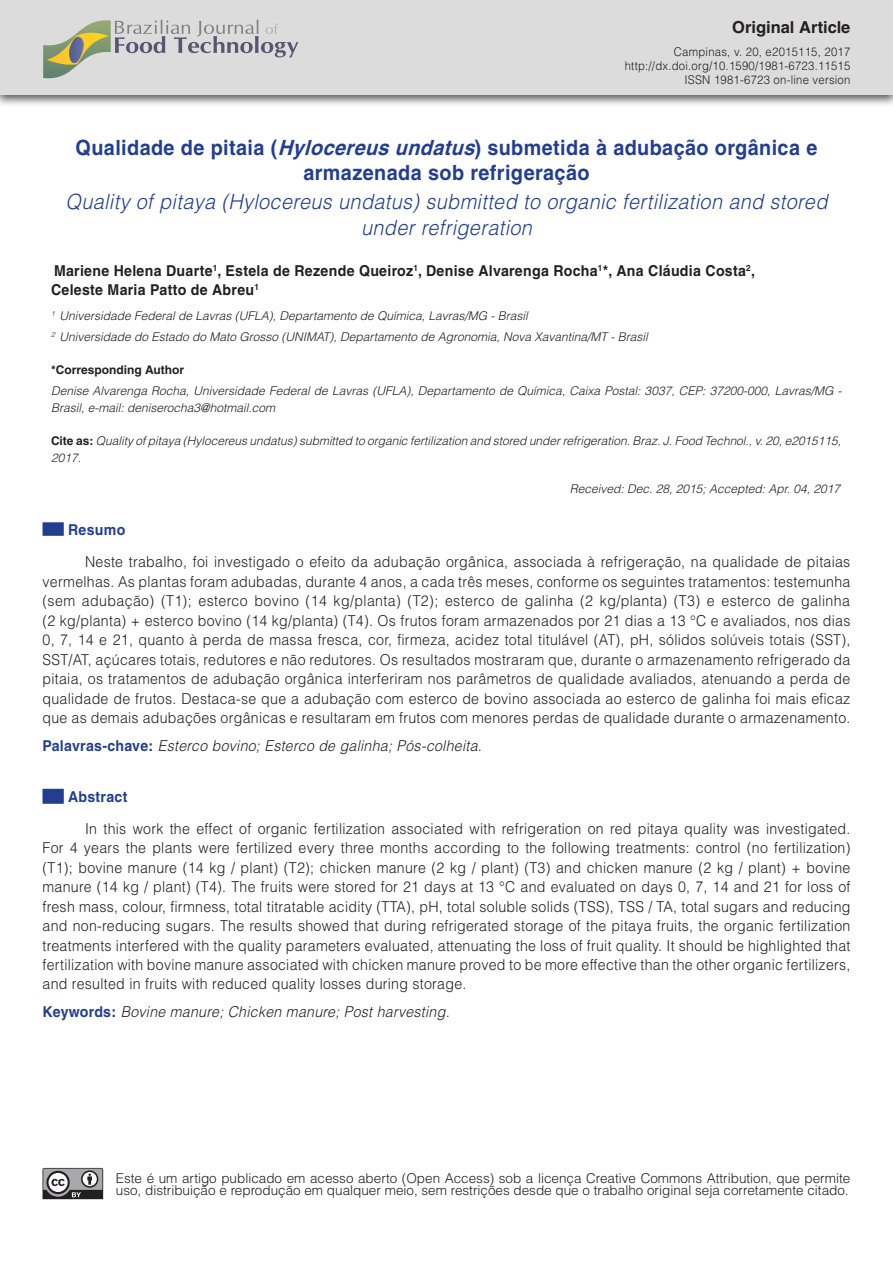
<style>
.page{position:relative;width:893px;height:1263px;background:#fff}
.page>*{position:absolute;margin:0;border:0;box-sizing:border-box;transform-origin:0 0}
.ArticleTitle-Trans1{font:italic 300 21px/25.2px "Helvetica";letter-spacing:.02em;color:#233e90;text-align:center;scale:.94 1}
.ArticleTitle{font:700 21px/25.2px "Helvetica";letter-spacing:.02em;color:#233e90;text-align:center;scale:.94 1}
.ArticleTypeAlt{font:700 16.5px "Helvetica";color:#231f20}
.Abstract{font:300 15px/19.5px "Helvetica";letter-spacing:.02em;color:#231f20;text-align:justify;scale:.94 1}
.Abstract-Trans1{font:300 15px/19.5px "Helvetica";letter-spacing:.02em;color:#231f20;text-align:justify;scale:.94 1}
.Authors{font:700 15px/18.8px "Helvetica";letter-spacing:.02em;color:#231f20;scale:.94 1}
.Keywords{font:italic 300 15px "Helvetica";letter-spacing:.02em;color:#231f20;scale:.94 1}
.Keywords-Trans1{font:italic 300 15px "Helvetica";letter-spacing:.02em;color:#231f20;scale:.94 1}
.AbstractTitle-Trans1{font:700 15px "Helvetica";letter-spacing:.02em;color:#233e90;scale:.94 1}
.AbstractTitle{font:700 15px "Helvetica";letter-spacing:.02em;color:#233e90;scale:.94 1}
.LicenseParaAlt{font:300 13.5px/11.2px "Helvetica";color:#231f20}
.Affiliations{font:italic 300 12px "Helvetica";color:#231f20}
.Correspondence{font:italic 300 12px/16.5px "Helvetica";color:#231f20}
.HowToCite{font:italic 300 12px/16.5px "Helvetica";color:#231f20}
.ArticleDOIAlt{font:300 12px "Helvetica";letter-spacing:.02em;color:#231f20;scale:.94 1}
.History{font:italic 300 12px "Helvetica";color:#231f20}
.pubNameFooter{font:300 12px "Helvetica";letter-spacing:.02em;color:#231f20;scale:.94 1}
.CorrespondenceTitle{font:700 12px "Helvetica";color:#231f20}
.s1{font-style:italic}
.s2{font-weight:700;font-style:normal}
.s3{font-weight:700;font-style:normal;color:#233e90}
</style>
<div class="page">
<div style="left:0;top:0;width:893px;height:107px;background:#231f20;opacity:.75"></div>
<div style="left:0;top:0;width:893px;height:95px;background:#dcdcdc"></div>
<svg style="left:43px;top:20px;width:255px;height:59px"></svg>
<svg style="left:43px;top:1168px;width:60px;height:31px"></svg>
<div style="left:43px;top:522px;width:21px;height:14px;background:#233e90"></div>
<div style="left:43px;top:789px;width:21px;height:15px;background:#233e90"></div>
<p class="ArticleTypeAlt" style="left:732px;top:17px;width:120px">Original Article</p>
<p class="pubNameFooter" style="left:674px;top:44px;width:189px">Campinas, v. 20, e2015115, 2017</p>
<p class="ArticleDOIAlt" style="left:625px;top:58px;width:242px">http://dx.doi.org/10.1590/1981-6723.11515</p>
<p class="ArticleDOIAlt" style="left:685px;top:73px;width:178px">ISSN 1981-6723 on-line version</p>
<p class="ArticleTitle" style="left:76px;top:134px;width:791px">Qualidade de pitaia (<span class="s1">Hylocereusundatus</span>) submetida à adubação orgânica e armazenada sob refrigeração</p>
<p class="ArticleTitle-Trans1" style="left:66px;top:189px;width:812px">Quality of pitaya (Hylocereus undatus) submitted to organic fertilization and stored under refrigeration</p>
<p class="Authors" style="left:51px;top:261px;width:750px">Mariene Helena Duarte<sup>1</sup>, Estela de Rezende Queiroz<sup>1</sup>, Denise Alvarenga Rocha<sup>1</sup>*, Ana Cláudia Costa<sup>2</sup>,<br>Celeste Maria Patto de Abreu<sup>1</sup></p>
<p class="Affiliations" style="left:51px;top:308px;width:478px"><sup>1</sup> Universidade Federal de Lavras (UFLA), Departamento de Química, Lavras/MG - Brasil</p>
<p class="Affiliations" style="left:51px;top:329px;width:598px"><sup>2</sup> Universidade do Estado do Mato Grosso (UNIMAT), Departamento de Agronomia, Nova Xavantina/MT - Brasil</p>
<p class="CorrespondenceTitle" style="left:51px;top:363px;width:134px">*Corresponding Author</p>
<p class="Correspondence" style="left:51px;top:382px;width:792px">Denise Alvarenga Rocha, Universidade Federal de Lavras (UFLA), Departamento de Química, Caixa Postal: 3037, CEP: 37200-000, Lavras/MG -<br>Brasil, e-mail: deniserocha3@hotmail.com</p>
<p class="HowToCite" style="left:51px;top:432px;width:792px"><span class="s2">Cite as:</span> Quality of pitaya (Hylocereus undatus) submitted to organic fertilization and stored under refrigeration. Braz. J. Food Technol., v. 20, e2015115,<br>2017.</p>
<p class="History" style="left:570px;top:481px;width:272px">Received: Dec. 28, 2015; Accepted: Apr. 04, 2017</p>
<p class="AbstractTitle" style="left:68px;top:521px;width:62px">Resumo</p>
<p class="Abstract" style="left:43px;top:552px;width:861px;text-indent:43px">Neste trabalho, foi investigado o efeito da adubação orgânica, associada à refrigeração, na qualidade de pitaias vermelhas. As plantas foram adubadas, durante 4 anos, a cada três meses, conforme os seguintes tratamentos: testemunha (sem adubação) (T1); esterco bovino (14 kg/planta) (T2); esterco de galinha (2 kg/planta) (T3) e esterco de galinha (2 kg/planta) + esterco bovino (14 kg/planta) (T4). Os frutos foram armazenados por 21 dias a 13 °C e avaliados, nos dias 0, 7, 14 e 21, quanto à perda de massa fresca, cor, firmeza, acidez total titulável (AT), pH, sólidos solúveis totais (SST), SST/AT, açúcares totais, redutores e não redutores. Os resultados mostraram que, durante o armazenamento refrigerado da pitaia, os tratamentos de adubação orgânica interferiram nos parâmetros de qualidade avaliados, atenuando a perda de qualidade de frutos. Destaca-se que a adubação com esterco de bovino associada ao esterco de galinha foi mais eficaz que as demais adubações orgânicas e resultaram em frutos com menores perdas de qualidade durante o armazenamento.</p>
<p class="Keywords" style="left:43px;top:736px;width:469px"><span class="s3">Palavras-chave:</span> Esterco bovino; Esterco de galinha; Pós-colheita.</p>
<p class="AbstractTitle-Trans1" style="left:68px;top:787px;width:65px">Abstract</p>
<p class="Abstract-Trans1" style="left:43px;top:818px;width:861px;text-indent:43px">In this work the effect of organic fertilization associated with refrigeration on red pitaya quality was investigated.<br>For 4 years the plants were fertilized every three months according to the following treatments: control (no fertilization) (T1); bovine manure (14 kg / plant) (T2); chicken manure (2 kg / plant) (T3) and chicken manure (2 kg / plant) + bovine manure (14 kg / plant) (T4). The fruits were stored for 21 days at 13 °C and evaluated on days 0, 7, 14 and 21 for loss of fresh mass, colour, firmness, total titratable acidity (TTA), pH, total soluble solids (TSS), TSS / TA, total sugars and reducing and non-reducing sugars. The results showed that during refrigerated storage of the pitaya fruits, the organic fertilization treatments interfered with the quality parameters evaluated, attenuating the loss of fruit quality. It should be highlighted that fertilization with bovine manure associated with chicken manure proved to be more effective than the other organic fertilizers, and resulted in fruits with reduced quality losses during storage.</p>
<p class="Keywords-Trans1" style="left:43px;top:1003px;width:435px"><span class="s3">Keywords:</span> Bovine manure; Chicken manure; Post harvesting.</p>
<p class="LicenseParaAlt" style="left:116px;top:1173px;width:736px">Este é um artigo publicado em acesso aberto (Open Access) sob a licença Creative Commons Attribution, que permite uso, distribuição e reprodução em qualquer meio, sem restrições desde que o trabalho original seja corretamente citado.</p>
</div>
